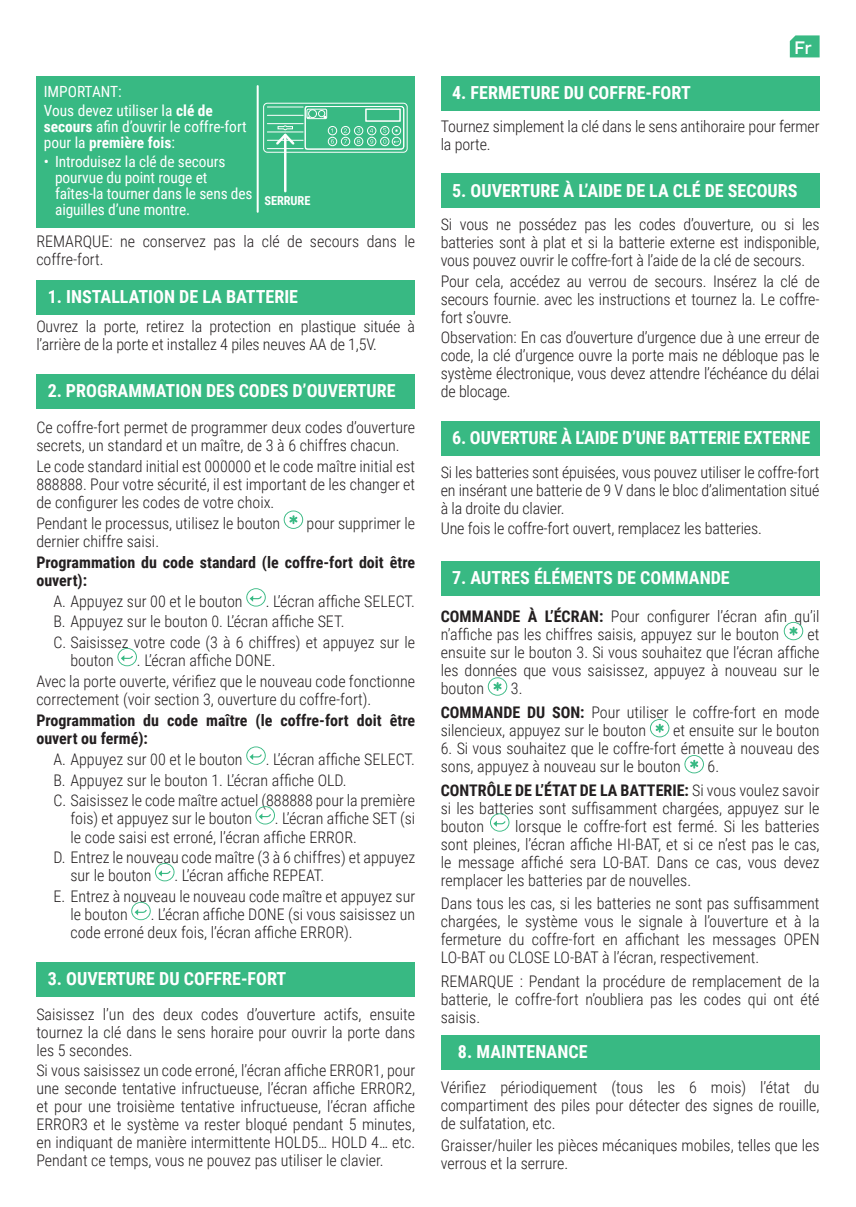
<style>
.page{position:relative;width:856px;height:1207px;background:#fff}
.page>*{position:absolute;margin:0;border:0;box-sizing:border-box;transform-origin:0 0}
.t1{font:700 18px "Roboto Condensed";color:#fff}
.t2{font:500 18px "TT Firs Neue";color:#fff}
.t3{font:300 16px/18px "Roboto Condensed";color:#231f20}
.t4{font:700 16px/18px "Roboto Condensed";color:#231f20}
.t5{font:15.4px/16px "Roboto Condensed";letter-spacing:-.01em;color:#fff}
.t6{font:700 12.4px "Roboto Condensed";letter-spacing:-.005em;color:#fff}
.s1{font-weight:700}
</style>
<div class="page">
<svg style="left:283px;top:510px;width:20px;height:19px"></svg>
<svg style="left:246px;top:588px;width:19px;height:18px"></svg>
<svg style="left:117px;top:648px;width:20px;height:18px"></svg>
<svg style="left:246px;top:746px;width:19px;height:18px"></svg>
<svg style="left:255px;top:806px;width:20px;height:18px"></svg>
<svg style="left:155px;top:863px;width:19px;height:18px"></svg>
<svg style="left:131px;top:902px;width:20px;height:18px"></svg>
<div style="left:36px;top:280px;width:379px;height:34px;background:#38b983"></div>
<div style="left:36px;top:962px;width:379px;height:34px;background:#38b983"></div>
<div style="left:36px;top:374px;width:379px;height:34px;background:#38b983"></div>
<div style="left:36px;top:76px;width:379px;height:151px;background:#38b983"></div>
<hr style="left:256px;top:86px;width:2px;height:126px;background:#fff">
<svg style="left:263px;top:103px;width:144px;height:49px"></svg>
<div style="left:263px;top:103px;width:144px;height:49px;border:1px solid #fff;border-radius:4px"></div>
<hr style="left:267px;top:115px;width:36px;height:1px;background:#fff">
<hr style="left:267px;top:107px;width:36px;height:1px;background:#fff">
<hr style="left:267px;top:132px;width:36px;height:1px;background:#fff">
<hr style="left:267px;top:123px;width:36px;height:1px;background:#fff">
<hr style="left:267px;top:148px;width:36px;height:1px;background:#fff">
<hr style="left:267px;top:140px;width:36px;height:1px;background:#fff">
<svg style="left:304px;top:106px;width:100px;height:44px"></svg>
<div style="left:365px;top:109px;width:35px;height:12px;background:#38b983"></div>
<div style="left:365px;top:109px;width:35px;height:12px;border:1px solid #fff"></div>
<hr style="left:284px;top:135px;width:2px;height:56px;background:#fff">
<svg style="left:274px;top:125px;width:22px;height:22px"></svg>
<svg style="left:783px;top:622px;width:19px;height:18px"></svg>
<svg style="left:487px;top:677px;width:20px;height:18px"></svg>
<svg style="left:650px;top:719px;width:19px;height:18px"></svg>
<svg style="left:684px;top:755px;width:19px;height:18px"></svg>
<svg style="left:490px;top:813px;width:19px;height:18px"></svg>
<div style="left:440px;top:76px;width:379px;height:34px;background:#38b983"></div>
<div style="left:440px;top:173px;width:379px;height:34px;background:#38b983"></div>
<div style="left:440px;top:421px;width:379px;height:34px;background:#38b983"></div>
<div style="left:440px;top:561px;width:379px;height:35px;background:#38b983"></div>
<svg style="left:789px;top:35px;width:30px;height:22px"></svg>
<div style="left:440px;top:1035px;width:379px;height:34px;background:#38b983"></div>
<p class="t5" style="left:44px;top:83px;width:80px">IMPORTANT:</p>
<p class="t5" style="left:44px;top:102px;width:204px">Vous devez utiliser la <span class="s1">clé de secours</span> afin d’ouvrir le coffre-fort pour la <span class="s1">première fois</span>:</p>
<p class="t5" style="left:55px;top:153px;width:199px;text-indent:-11px">• Introduisez la clé de secours pourvue du point rouge et faîtes-la tourner dans le sens des aiguilles d’une montre.</p>
<p class="t6" style="left:264px;top:192px;width:47px">SERRURE</p>
<p class="t3" style="left:36px;top:231px;width:380px">REMARQUE: ne conservez pas la clé de secours dans le coffre-fort.</p>
<p class="t1" style="left:48px;top:284px;width:252px">1. INSTALLATION DE LA BATTERIE</p>
<p class="t3" style="left:36px;top:316px;width:380px">Ouvrez la porte, retirez la protection en plastique située à l’arrière de la porte et installez 4 piles neuves AA de 1,5V.</p>
<p class="t1" style="left:48px;top:378px;width:349px">2. PROGRAMMATION DES CODES D’OUVERTURE</p>
<p class="t3" style="left:36px;top:418px;width:380px">Ce coffre-fort permet de programmer deux codes d’ouverture secrets, un standard et un maître, de 3 à 6 chiffres chacun.</p>
<p class="t3" style="left:36px;top:457px;width:380px;text-align:justify">Le code standard initial est 000000 et le code maître initial est 888888. Pour votre sécurité, il est important de les changer et de configurer les codes de votre choix.</p>
<p class="t3" style="left:36px;top:513px;width:245px">Pendant le processus, utilisez le bouton</p>
<p class="t3" style="left:306px;top:513px;width:110px">pour supprimer le</p>
<p class="t3" style="left:36px;top:531px;width:124px">dernier chiffre saisi.</p>
<p class="t4" style="left:36px;top:552px;width:380px">Programmation du code standard (le coffre-fort doit être ouvert):</p>
<p class="t3" style="left:53px;top:591px;width:191px">A. Appuyez sur 00 et le bouton</p>
<p class="t3" style="left:265px;top:591px;width:151px">. L’écran affiche SELECT.</p>
<p class="t3" style="left:53px;top:612px;width:292px">B. Appuyez sur le bouton 0. L’écran affiche SET.</p>
<p class="t3" style="left:70px;top:633px;width:346px;text-indent:-17px">C. Saisissez votre code (3 à 6 chiffres) et appuyez sur le bouton</p>
<p class="t3" style="left:137px;top:651px;width:140px">. L’écran affiche DONE.</p>
<p class="t3" style="left:36px;top:672px;width:380px">Avec la porte ouverte, vérifiez que le nouveau code fonctionne correctement (voir section 3, ouverture du coffre-fort).</p>
<p class="t4" style="left:36px;top:710px;width:380px">Programmation du code maître (le coffre-fort doit être ouvert ou fermé):</p>
<p class="t3" style="left:53px;top:749px;width:191px">A. Appuyez sur 00 et le bouton</p>
<p class="t3" style="left:265px;top:749px;width:151px">. L’écran affiche SELECT.</p>
<p class="t3" style="left:53px;top:770px;width:294px">B. Appuyez sur le bouton 1. L’écran affiche OLD.</p>
<p class="t3" style="left:70px;top:791px;width:346px;text-indent:-17px">C. Saisissez le code maître actuel (888888 pour la première fois) et appuyez sur le bouton</p>
<p class="t3" style="left:70px;top:809px;width:346px;text-indent:204px">. L’écran affiche SET (si le code saisi est erroné, l’écran affiche ERROR.</p>
<p class="t3" style="left:70px;top:848px;width:346px;text-indent:-17px">D. Entrez le nouveau code maître (3 à 6 chiffres) et appuyez sur le bouton</p>
<p class="t3" style="left:174px;top:866px;width:151px">. L’écran affiche REPEAT.</p>
<p class="t3" style="left:70px;top:887px;width:346px;text-indent:-17px">E. Entrez à nouveau le nouveau code maître et appuyez sur le bouton</p>
<p class="t3" style="left:70px;top:905px;width:346px;text-indent:80px">. L’écran affiche DONE (si vous saisissez un code erroné deux fois, l’écran affiche ERROR).</p>
<p class="t1" style="left:48px;top:966px;width:240px">3. OUVERTURE DU COFFRE-FORT</p>
<p class="t3" style="left:36px;top:1004px;width:380px;text-align:justify">Saisissez l’un des deux codes d’ouverture actifs, ensuite tournez la clé dans le sens horaire pour ouvrir la porte dans les 5 secondes.</p>
<p class="t3" style="left:36px;top:1061px;width:380px;text-align:justify">Si vous saisissez un code erroné, l’écran affiche ERROR1, pour une seconde tentative infructueuse, l’écran affiche ERROR2, et pour une troisième tentative infructueuse, l’écran affiche ERROR3 et le système va rester bloqué pendant 5 minutes, en indiquant de manière intermittente HOLD5… HOLD 4… etc.<br>Pendant ce temps, vous ne pouvez pas utiliser le clavier.</p>
<p class="t1" style="left:452px;top:80px;width:240px">4. FERMETURE DU COFFRE-FORT</p>
<p class="t2" style="left:794px;top:36px;width:19px">Fr</p>
<p class="t3" style="left:440px;top:116px;width:380px">Tournez simplement la clé dans le sens antihoraire pour fermer la porte.</p>
<p class="t1" style="left:452px;top:178px;width:347px">5. OUVERTURE À L’AIDE DE LA CLÉ DE SECOURS</p>
<p class="t3" style="left:440px;top:214px;width:380px;text-align:justify">Si vous ne possédez pas les codes d’ouverture, ou si les batteries sont à plat et si la batterie externe est indisponible, vous pouvez ouvrir le coffre-fort à l’aide de la clé de secours.</p>
<p class="t3" style="left:440px;top:271px;width:380px;text-align:justify">Pour cela, accédez au verrou de secours. Insérez la clé de secours fournie. avec les instructions et tournez la. Le coffre&shy;fort s’ouvre.</p>
<p class="t3" style="left:440px;top:328px;width:380px;text-align:justify">Observation: En cas d’ouverture d’urgence due à une erreur de code, la clé d’urgence ouvre la porte mais ne débloque pas le système électronique, vous devez attendre l’échéance du délai de blocage.</p>
<p class="t1" style="left:452px;top:425px;width:359px">6. OUVERTURE À L’AIDE D’UNE BATTERIE EXTERNE</p>
<p class="t3" style="left:440px;top:462px;width:380px;text-align:justify">Si les batteries sont épuisées, vous pouvez utiliser le coffre-fort en insérant une batterie de 9 V dans le bloc d’alimentation situé à la droite du clavier.</p>
<p class="t3" style="left:440px;top:519px;width:322px">Une fois le coffre-fort ouvert, remplacez les batteries.</p>
<p class="t1" style="left:452px;top:565px;width:279px">7. AUTRES ÉLÉMENTS DE COMMANDE</p>
<p class="t3" style="left:440px;top:607px;width:380px"><span class="s1">COMMANDE À L’ÉCRAN:</span> Pour configurer l’écran afin qu’il n’affiche pas les chiffres saisis, appuyez sur le bouton</p>
<p class="t3" style="left:440px;top:625px;width:380px;text-align:justify;text-indent:366px">et ensuite sur le bouton 3. Si vous souhaitez que l’écran affiche les données que vous saisissez, appuyez à nouveau sur le bouton</p>
<p class="t3" style="left:510px;top:679px;width:13px">3.</p>
<p class="t3" style="left:440px;top:702px;width:380px"><span class="s1">COMMANDE DU SON:</span> Pour utiliser le coffre-fort en mode silencieux, appuyez sur le bouton</p>
<p class="t3" style="left:672px;top:720px;width:148px">et ensuite sur le bouton</p>
<p class="t3" style="left:440px;top:738px;width:380px">6. Si vous souhaitez que le coffre-fort émette à nouveau des sons, appuyez à nouveau sur le bouton</p>
<p class="t3" style="left:707px;top:756px;width:13px">6.</p>
<p class="t3" style="left:440px;top:780px;width:380px;text-align:justify"><span class="s1">CONTRÔLE DE L’ÉTAT DE LA BATTERIE:</span> Si vous voulez savoir si les batteries sont suffisamment chargées, appuyez sur le bouton</p>
<p class="t3" style="left:440px;top:816px;width:380px;text-align:justify;text-indent:74px">lorsque le coffre-fort est fermé. Si les batteries sont pleines, l’écran affiche HI-BAT, et si ce n’est pas le cas, le message affiché sera LO-BAT. Dans ce cas, vous devez remplacer les batteries par de nouvelles.</p>
<p class="t3" style="left:440px;top:894px;width:380px;text-align:justify">Dans tous les cas, si les batteries ne sont pas suffisamment chargées, le système vous le signale à l’ouverture et à la fermeture du coffre-fort en affichant les messages OPEN LO-BAT ou CLOSE LO-BAT à l’écran, respectivement.</p>
<p class="t3" style="left:440px;top:971px;width:380px;text-align:justify">REMARQUE : Pendant la procédure de remplacement de la batterie, le coffre-fort n’oubliera pas les codes qui ont été saisis.</p>
<p class="t1" style="left:457px;top:1039px;width:131px">8. MAINTENANCE</p>
<p class="t3" style="left:440px;top:1077px;width:380px;text-align:justify">Vérifiez périodiquement (tous les 6 mois) l’état du compartiment des piles pour détecter des signes de rouille, de sulfatation, etc.</p>
<p class="t3" style="left:440px;top:1136px;width:380px">Graisser/huiler les pièces mécaniques mobiles, telles que les verrous et la serrure.</p>
</div>
